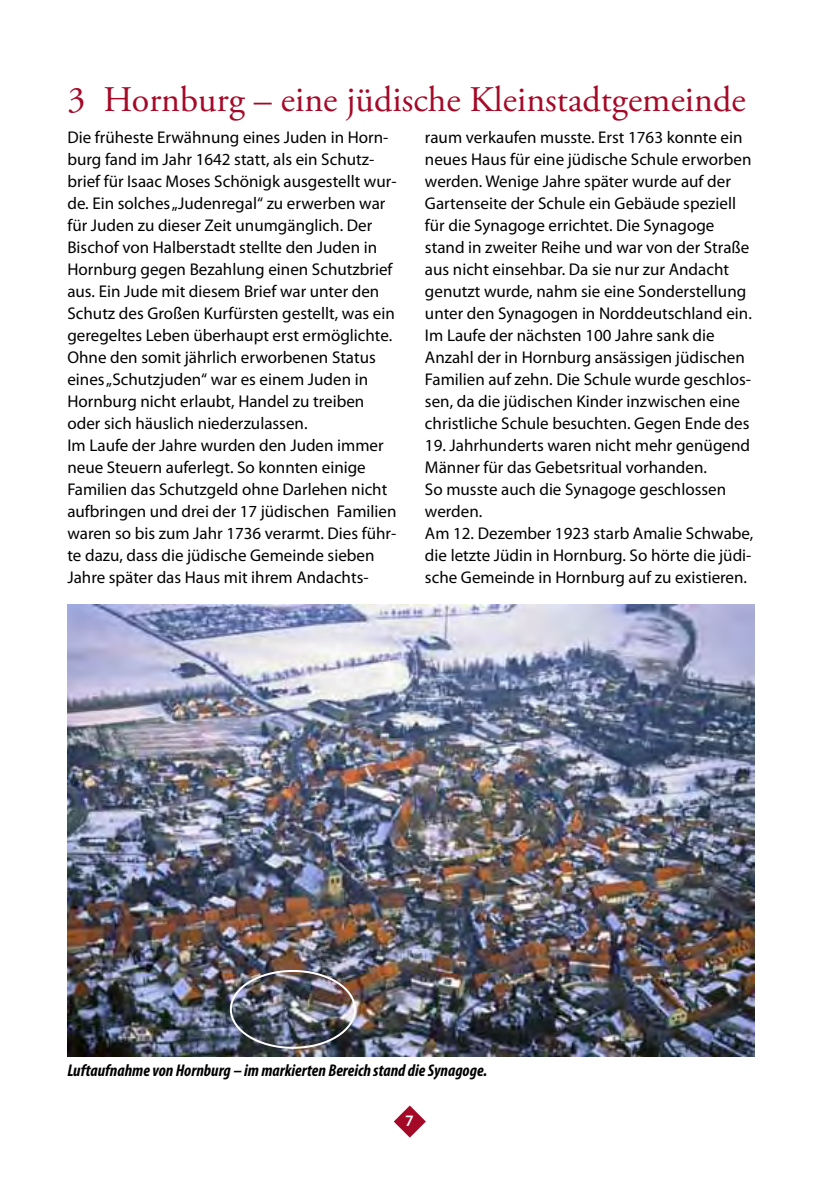
<style>
.page{position:relative;width:840px;height:1191px;background:#fff}
.page>*{position:absolute;margin:0;border:0;box-sizing:border-box;transform-origin:0 0}
.t1{font:36px "Adobe Garamond Pro";color:#a40a28}
.t2{font:17px/22px "Myriad Pro";color:#000}
.t3{font:italic 700 condensed 17px "Myriad Pro";color:#000}
.t4{font:600 16px "Myriad Pro";color:#fff}
</style>
<div class="page">
<svg style="left:393px;top:1105px;width:32px;height:32px"></svg>
<img style="left:67px;top:604px;width:686px;height:452px">
<div style="left:230px;top:970px;width:126px;height:78px;border:2px solid #fff;border-radius:50%"></div>
<h1 class="t1" style="left:67px;top:78px;width:679px">3 Hornburg – eine jüdische Kleinstadtgemeinde</h1>
<p class="t2" style="left:67px;top:126px;width:330px">Die früheste Erwähnung eines Juden in Horn&shy;burg fand im Jahr 1642 statt, als ein Schutz&shy;brief für Isaac Moses Schönigk ausgestellt wur&shy;de Ein solches „Judenregal“ zu erwerben war für Juden zu dieser Zeit unumgänglich Der Bischof von Halberstadt stellte den Juden in Hornburg gegen Bezahlung einen Schutzbrief aus Ein Jude mit diesem Brief war unter den Schutz des Großen Kurfürsten gestellt, was ein geregeltes Leben überhaupt erst ermöglichte Ohne den somit jährlich erworbenen Status eines „Schutzjuden“ war es einem Juden in Hornburg nicht erlaubt, Handel zu treiben oder sich häuslich niederzulassen<br>Im Laufe der Jahre wurden den Juden immer neue Steuern auferlegt So konnten einige Familien das Schutzgeld ohne Darlehen nicht aufbringen und drei der 17 jüdischen Familien waren so bis zum Jahr 1736 verarmt Dies führ&shy;te dazu, dass die jüdische Gemeinde sieben Jahre später das Haus mit ihrem Andachts-</p>
<p class="t2" style="left:425px;top:126px;width:330px">raum verkaufen musste Erst 1763 konnte ein neues Haus für eine jüdische Schule erworben werden Wenige Jahre später wurde auf der Gartenseite der Schule ein Gebäude speziell für die Synagoge errichtet Die Synagoge stand in zweiter Reihe und war von der Straße aus nicht einsehbar Da sie nur zur Andacht genutzt wurde, nahm sie eine Sonderstellung unter den Synagogen in Norddeutschland ein Im Laufe der nächsten 100 Jahre sank die Anzahl der in Hornburg ansässigen jüdischen Familien auf zehn Die Schule wurde geschlos&shy;sen, da die jüdischen Kinder inzwischen eine christliche Schule besuchten Gegen Ende des 19 Jahrhunderts waren nicht mehr genügend Männer für das Gebetsritual vorhanden<br>So musste auch die Synagoge geschlossen werden<br>Am 12 Dezember 1923 starb Amalie Schwabe, die letzte Jüdin in Hornburg So hörte die jüdi&shy;sche Gemeinde in Hornburg auf zu existieren</p>
<p class="t3" style="left:67px;top:1059px;width:421px">Luftaufnahme von Hornburg – im markierten Bereich stand die Synagoge.</p>
<p class="t4" style="left:405px;top:1110px;width:10px">7</p>
</div>
